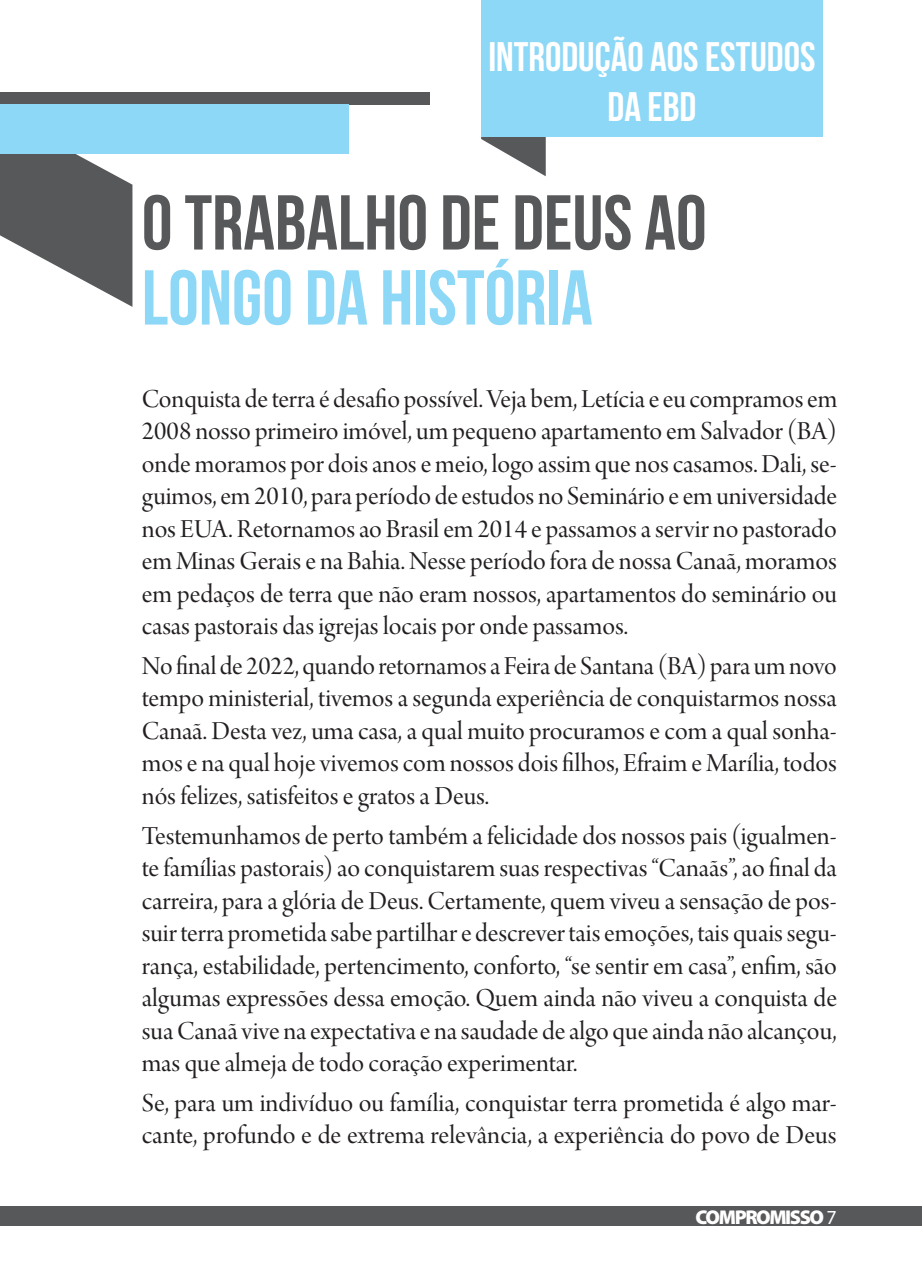
<style>
.page{position:relative;width:922px;height:1276px;background:#fff}
.page>*{position:absolute;margin:0;border:0;box-sizing:border-box;transform-origin:0 0}
.h1_azul{font:700 77.5px/75px "Bebas Neue";color:#57585a}
.retranca{font:41.25px/49.5px "Bebas Neue";color:#fff;text-align:center}
.Texto_licoes{font:27.5px/32.5px "Arno Pro Display";color:#231f20;text-align:justify}
.t1{font:900 20px "Myriad Pro";letter-spacing:-.07em;color:#fff}
.s1{color:#8dd7f7}
.s2{font-weight:400}
</style>
<div class="page">
<div style="left:0;top:1206px;width:921px;height:20px;background:#57585a"></div>
<div style="left:0;top:92px;width:429px;height:13px;background:#57585a"></div>
<svg style="left:0;top:154px;width:132px;height:153px"></svg>
<div style="left:0;top:105px;width:348px;height:49px;background:#8dd7f7"></div>
<svg style="left:481px;top:136px;width:64px;height:40px"></svg>
<div style="left:481px;top:0;width:341px;height:136px;background:#8dd7f7"></div>
<p class="retranca" style="left:488px;top:32px;width:328px">INTRODUÇÃO AOS ESTUDOS<br>DA EBD</p>
<p class="h1_azul" style="left:142px;top:184px;width:566px">O TRABALHO DE DEUS AO<br><span class="s1">LONGO DA HISTÓRIA</span></p>
<p class="Texto_licoes" style="left:142px;top:384px;width:696px">Conquista de terra é desafio possível. Veja bem, Letícia e eu compramos em 2008 nosso primeiro imóvel, um pequeno apartamento em Salvador (BA) onde moramos por dois anos e meio, logo assim que nos casamos. Dali, se&shy;guimos, em 2010, para período de estudos no Seminário e em universidade nos EUA. Retornamos ao Brasil em 2014 e passamos a servir no pastorado em Minas Gerais e na Bahia. Nesse período fora de nossa Canaã, moramos em pedaços de terra que não eram nossos, apartamentos do seminário ou casas pastorais das igrejas locais por onde passamos.</p>
<p class="Texto_licoes" style="left:142px;top:651px;width:696px">No final de 2022, quando retornamos a Feira de Santana (BA) para um novo tempo ministerial, tivemos a segunda experiência de conquistarmos nossa Canaã. Desta vez, uma casa, a qual muito procuramos e com a qual sonha&shy;mos e na qual hoje vivemos com nossos dois filhos, Efraim e Marília, todos nós felizes, satisfeitos e gratos a Deus.</p>
<p class="Texto_licoes" style="left:142px;top:821px;width:696px">Testemunhamos de perto também a felicidade dos nossos pais (igualmen&shy;te famílias pastorais) ao conquistarem suas respectivas “Canaãs”, ao final da carreira, para a glória de Deus. Certamente, quem viveu a sensação de pos&shy;suir terra prometida sabe partilhar e descrever tais emoções, tais quais segu&shy;rança, estabilidade, pertencimento, conforto, “se sentir em casa”, enfim, são algumas expressões dessa emoção. Quem ainda não viveu a conquista de sua Canaã vive na expectativa e na saudade de algo que ainda não alcançou, mas que almeja de todo coração experimentar.</p>
<p class="Texto_licoes" style="left:142px;top:1088px;width:696px">Se, para um indivíduo ou família, conquistar terra prometida é algo mar&shy;cante, profundo e de extrema relevância, a experiência do povo de Deus</p>
<p class="t1" style="left:695px;top:1203px;width:143px">COMPROMISSO <span class="s2">7</span></p>
</div>
